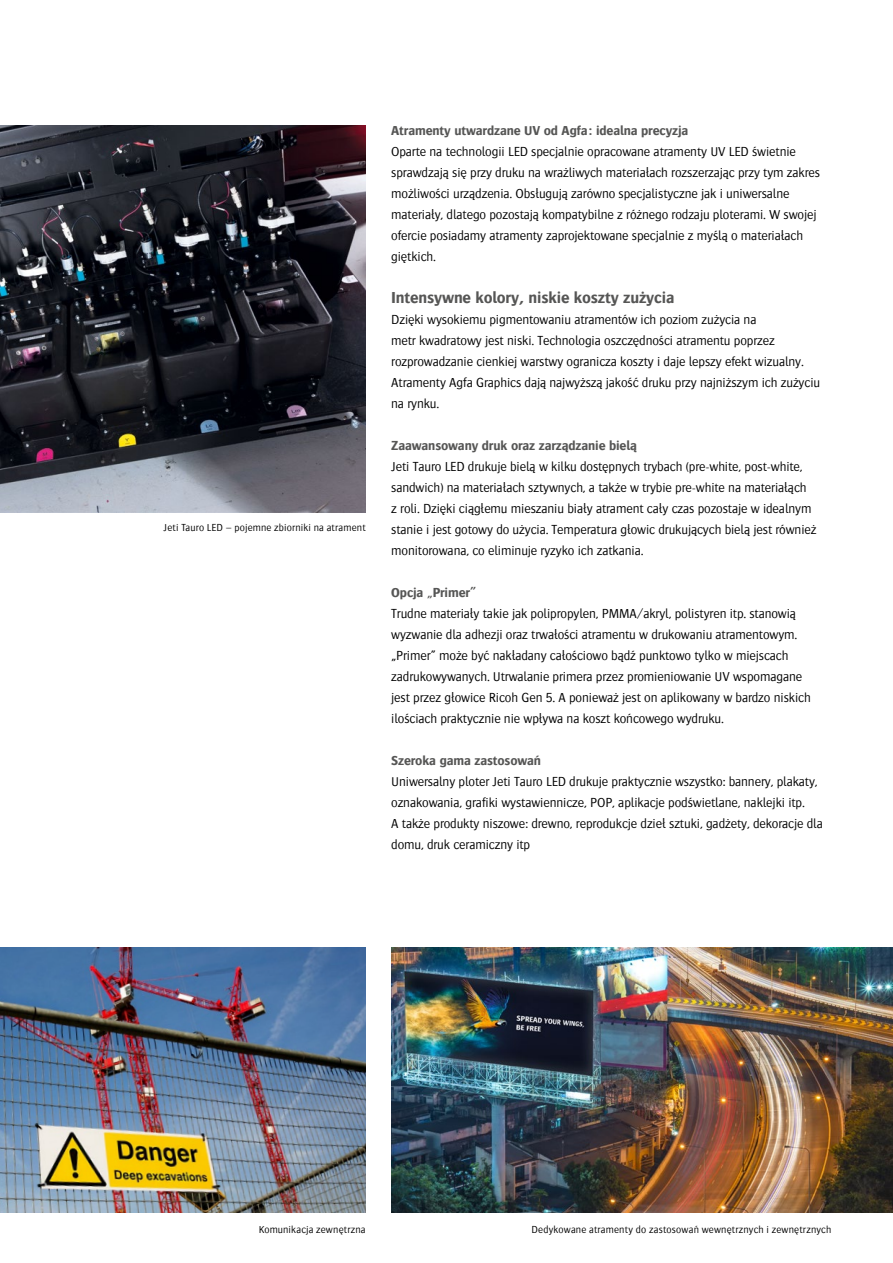
<style>
.page{position:relative;width:893px;height:1263px;background:#fff}
.page>*{position:absolute;margin:0;border:0;box-sizing:border-box;transform-origin:0 0}
.t1{font:700 16.5px "Bosis For Agfa";letter-spacing:-.01em;color:#565655}
.t2{font:300 13.5px/21px "Bosis For Agfa";letter-spacing:-.01em;color:#000}
.t3{font:700 13.5px "Bosis For Agfa";letter-spacing:-.01em;color:#565655}
.t4{font:300 10.5px "Bosis For Agfa";letter-spacing:.015em;color:#000}
</style>
<div class="page">
<img style="left:0;top:125px;width:366px;height:387px">
<img style="left:0;top:947px;width:366px;height:266px">
<img style="left:391px;top:947px;width:502px;height:266px">
<p class="t4" style="left:164px;top:522px;width:204px">Jeti Tauro LED – pojemne zbiorniki na atrament</p>
<p class="t3" style="left:391px;top:123px;width:299px">Atramenty utwardzane UV od Agfa: idealna precyzja</p>
<p class="t2" style="left:391px;top:141px;width:430px">Oparte na technologii LED specjalnie opracowane atramenty UV LED świetnie sprawdzają się przy druku na wrażliwych materiałach rozszerzając przy tym zakres możliwości urządzenia. Obsługują zarówno specjalistyczne jak i uniwersalne materiały, dlatego pozostają kompatybilne z różnego rodzaju ploterami. W swojej ofercie posiadamy atramenty zaprojektowane specjalnie z myślą o materiałach giętkich.</p>
<p class="t1" style="left:391px;top:288px;width:285px">Intensywne kolory, niskie koszty zużycia</p>
<p class="t2" style="left:391px;top:309px;width:430px">Dzięki wysokiemu pigmentowaniu atramentów ich poziom zużycia na<br>metr kwadratowy jest niski. Technologia oszczędności atramentu poprzez rozprowadzanie cienkiej warstwy ogranicza koszty i daje lepszy efekt wizualny.<br>Atramenty Agfa Graphics dają najwyższą jakość druku przy najniższym ich zużyciu na rynku.</p>
<p class="t3" style="left:391px;top:438px;width:247px">Zaawansowany druk oraz zarządzanie bielą</p>
<p class="t2" style="left:391px;top:456px;width:427px">Jeti Tauro LED drukuje bielą w kilku dostępnych trybach (pre-white, post-white, sandwich) na materiałach sztywnych, a także w trybie pre-white na materiałąch<br>z roli. Dzięki ciągłemu mieszaniu biały atrament cały czas pozostaje w idealnym stanie i jest gotowy do użycia. Temperatura głowic drukujących bielą jest również monitorowana, co eliminuje ryzyko ich zatkania.</p>
<p class="t3" style="left:391px;top:585px;width:87px">Opcja „Primer”</p>
<p class="t2" style="left:391px;top:603px;width:421px">Trudne materiały takie jak polipropylen, PMMA/akryl, polistyren itp. stanowią wyzwanie dla adhezji oraz trwałości atramentu w drukowaniu atramentowym. „Primer” może być nakładany całościowo bądź punktowo tylko w miejscach zadrukowywanych. Utrwalanie primera przez promieniowanie UV wspomagane jest przez głowice Ricoh Gen 5. A ponieważ jest on aplikowany w bardzo niskich ilościach praktycznie nie wpływa na koszt końcowego wydruku.</p>
<p class="t3" style="left:391px;top:753px;width:151px">Szeroka gama zastosowań</p>
<p class="t2" style="left:391px;top:771px;width:433px">Uniwersalny ploter Jeti Tauro LED drukuje praktycznie wszystko: bannery, plakaty, oznakowania, grafiki wystawiennicze, POP, aplikacje podświetlane, naklejki itp.<br>A także produkty niszowe: drewno, reprodukcje dzieł sztuki, gadżety, dekoracje dla domu, druk ceramiczny itp</p>
<p class="t4" style="left:259px;top:1224px;width:109px">Komunikacja zewnętrzna</p>
<p class="t4" style="left:531px;top:1224px;width:301px">Dedykowane atramenty do zastosowań wewnętrznych i zewnętrznych</p>
</div>
